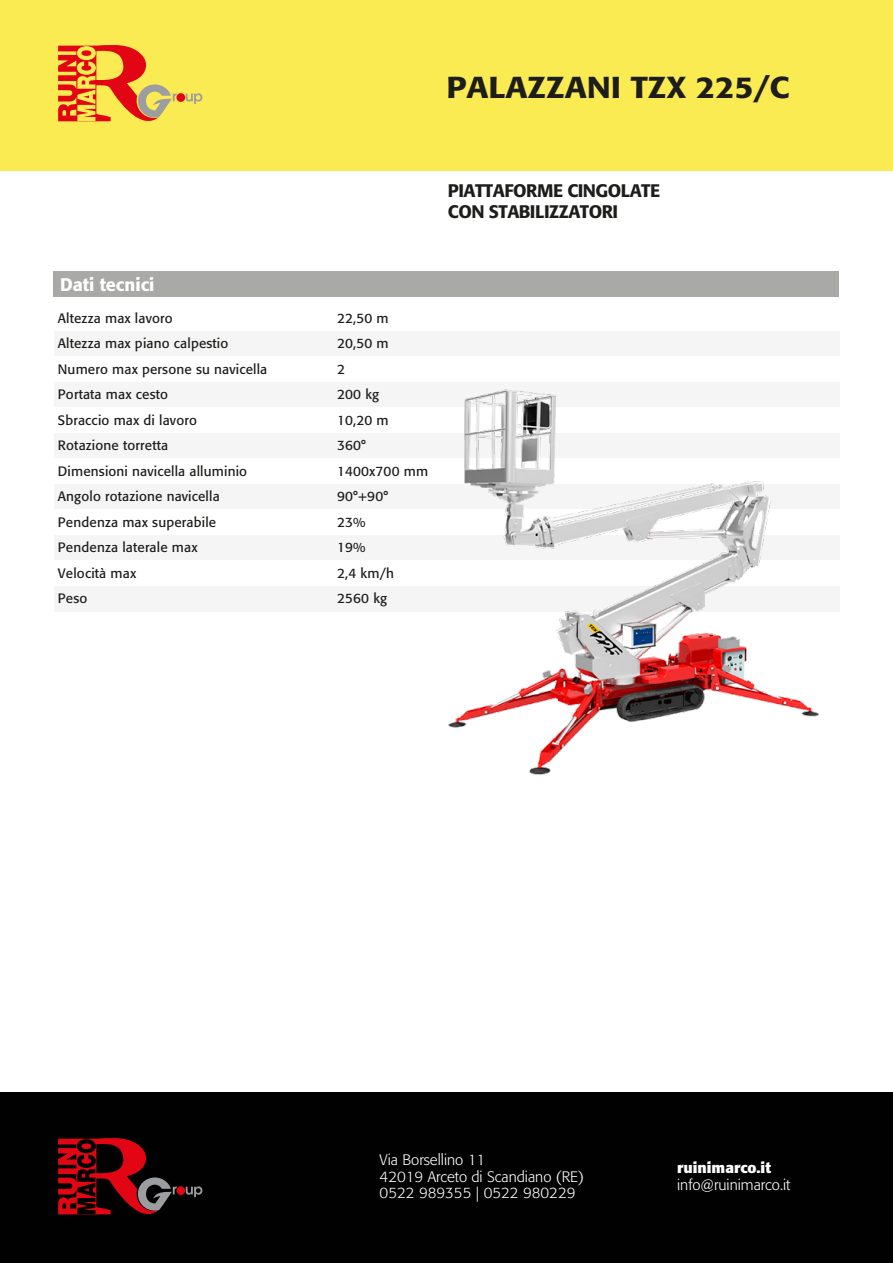
<style>
.page{position:relative;width:893px;height:1263px;background:#fff}
.page>*{position:absolute;margin:0;border:0;box-sizing:border-box;transform-origin:0 0}
.t1{font:500 30px "Formata";color:#1d1d1b;scale:1.1 1}
.t2{font:500 18px/21.6px "Formata";letter-spacing:-.025em;color:#1d1d1b}
.t3{font:500 18px "Formata";color:#fff}
.t4{font:300 15px/16.5px "Formata";color:#fff}
.t5{font:700 15px "Formata";color:#fff}
.t6{font:13.5px "Formata";letter-spacing:.01em;color:#1d1d1b}
</style>
<div class="page">
<div style="left:54px;top:271px;width:785px;height:26px;background:#a9a9a8"></div>
<div style="left:0;top:0;width:893px;height:170px;background:#fbeb53"></div>
<div style="left:0;top:1093px;width:893px;height:170px;background:#010101"></div>
<div style="left:54px;top:331px;width:785px;height:25px;background:#f5f5f5"></div>
<div style="left:54px;top:382px;width:785px;height:25px;background:#f5f5f5"></div>
<div style="left:54px;top:433px;width:785px;height:25px;background:#f5f5f5"></div>
<div style="left:54px;top:484px;width:785px;height:25px;background:#f5f5f5"></div>
<div style="left:54px;top:535px;width:785px;height:25px;background:#f5f5f5"></div>
<div style="left:54px;top:586px;width:785px;height:25px;background:#f5f5f5"></div>
<svg style="left:186px;top:93px;width:16px;height:11px"></svg>
<div style="left:176px;top:93px;width:9px;height:9px;background:#e20614;border-radius:50%"></div>
<svg style="left:58px;top:45px;width:119px;height:77px"></svg>
<svg style="left:186px;top:1186px;width:16px;height:11px"></svg>
<div style="left:176px;top:1186px;width:9px;height:9px;background:#e20614;border-radius:50%"></div>
<svg style="left:58px;top:1138px;width:119px;height:77px"></svg>
<img style="left:448px;top:389px;width:371px;height:386px">
<h1 class="t1" style="left:446px;top:68px;width:313px">PALAZZANI TZX 225/C</h1>
<h2 class="t2" style="left:448px;top:179px;width:214px">PIATTAFORME CINGOLATE<br>CON STABILIZZATORI</h2>
<h2 class="t3" style="left:60px;top:274px;width:96px">Dati tecnici</h2>
<p class="t6" style="left:58px;top:310px;width:116px">Altezza max lavoro</p>
<p class="t6" style="left:337px;top:310px;width:53px">22,50 m</p>
<p class="t6" style="left:58px;top:335px;width:172px">Altezza max piano calpestio</p>
<p class="t6" style="left:337px;top:335px;width:53px">20,50 m</p>
<p class="t6" style="left:58px;top:361px;width:211px">Numero max persone su navicella</p>
<p class="t6" style="left:337px;top:361px;width:9px">2</p>
<p class="t6" style="left:58px;top:386px;width:112px">Portata max cesto</p>
<p class="t6" style="left:337px;top:386px;width:44px">200 kg</p>
<p class="t6" style="left:58px;top:412px;width:140px">Sbraccio max di lavoro</p>
<p class="t6" style="left:337px;top:412px;width:53px">10,20 m</p>
<p class="t6" style="left:58px;top:437px;width:112px">Rotazione torretta</p>
<p class="t6" style="left:337px;top:437px;width:30px">360°</p>
<p class="t6" style="left:58px;top:463px;width:191px">Dimensioni navicella alluminio</p>
<p class="t6" style="left:337px;top:463px;width:93px">1400x700 mm</p>
<p class="t6" style="left:58px;top:488px;width:163px">Angolo rotazione navicella</p>
<p class="t6" style="left:337px;top:488px;width:53px">90°+90°</p>
<p class="t6" style="left:58px;top:514px;width:160px">Pendenza max superabile</p>
<p class="t6" style="left:337px;top:514px;width:30px">23%</p>
<p class="t6" style="left:58px;top:539px;width:141px">Pendenza laterale max</p>
<p class="t6" style="left:337px;top:539px;width:30px">19%</p>
<p class="t6" style="left:58px;top:565px;width:80px">Velocità max</p>
<p class="t6" style="left:337px;top:565px;width:58px">2,4 km/h</p>
<p class="t6" style="left:58px;top:590px;width:31px">Peso</p>
<p class="t6" style="left:337px;top:590px;width:52px">2560 kg</p>
<p class="t4" style="left:380px;top:1152px;width:206px">Via Borsellino 11<br>42019 Arceto di Scandiano (RE)<br>0522 989355 | 0522 980229</p>
<p class="t5" style="left:677px;top:1158px;width:95px">ruinimarco.it</p>
<p class="t4" style="left:677px;top:1176px;width:115px">info@ruinimarco.it</p>
</div>
